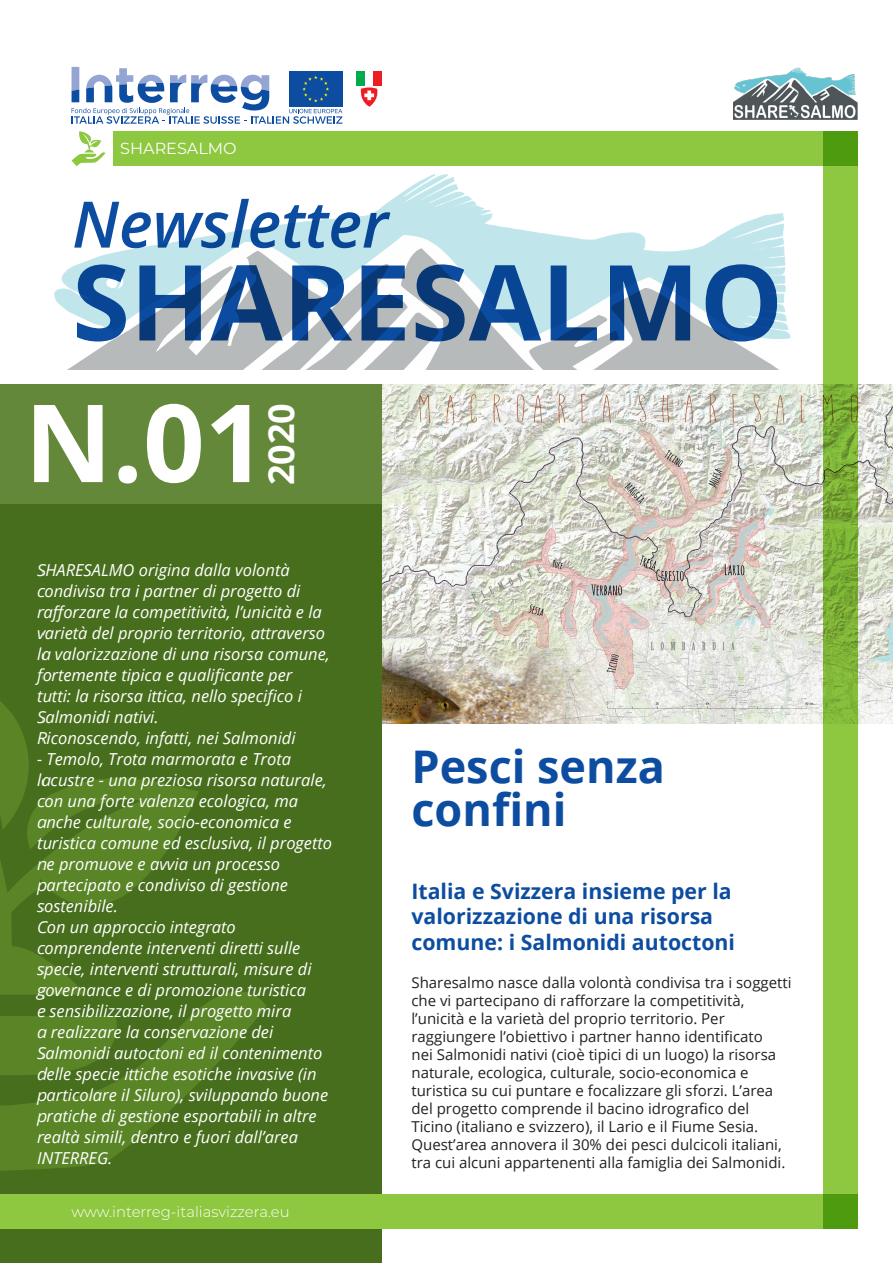
<style>
.page{position:relative;width:893px;height:1263px;background:#fff}
.page>*{position:absolute;margin:0;border:0;box-sizing:border-box;transform-origin:0 0}
.t1{font:700 108px "Open Sans";color:#fff}
.t2{font:700 105px "Open Sans";color:#0d4da1}
.t3{font:italic 600 64.2px "Open Sans";color:#0d4da1}
.TITOLO{font:700 45px/43.5px "Open Sans";color:#0d4da1}
.t4{font:700 36px "Open Sans";color:#fff}
.Sottotitolo{font:700 21.3px/25.5px "Open Sans";color:#0d4da1}
.editoriale_prima_pag{font:italic 16.5px/21px "Open Sans";color:#fff}
.t5{font:16.05px "Montserrat";color:#fff}
.NORMALE{font:15px/18px "Open Sans";color:#231f20}
.t6{font:300 14.85px "Montserrat";color:#fff}
</style>
<div class="page">
<img style="left:382px;top:384px;width:511px;height:340px">
<div style="left:0;top:405px;width:382px;height:858px;background:#476e1c"></div>
<div style="left:113px;top:131px;width:745px;height:35px;background:#8ec740"></div>
<div style="left:0;top:1194px;width:858px;height:35px;background:#8ec740"></div>
<svg style="left:823px;top:131px;width:35px;height:1097px;background:#83bc39"></svg>
<svg style="left:72px;top:67px;width:270px;height:57px"></svg>
<div style="left:356px;top:71px;width:9px;height:15px;background:#00ab4d"></div>
<div style="left:373px;top:71px;width:9px;height:15px;background:#ee1d23"></div>
<svg style="left:360px;top:87px;width:18px;height:20px"></svg>
<svg style="left:72px;top:131px;width:33px;height:35px"></svg>
<svg style="left:0;top:701px;width:266px;height:470px"></svg>
<div style="left:0;top:384px;width:382px;height:120px;background:#64883a"></div>
<img style="left:733px;top:67px;width:125px;height:52px">
<svg style="left:54px;top:292px;width:737px;height:78px"></svg>
<svg style="left:55px;top:175px;width:735px;height:172px"></svg>
<svg style="left:112px;top:235px;width:660px;height:135px"></svg>
<svg style="left:95px;top:275px;width:32px;height:21px"></svg>
<p class="t5" style="left:120px;top:138px;width:118px">SHARESALMO</p>
<p class="t3" style="left:72px;top:180px;width:317px">Newsletter</p>
<p class="t2" style="left:72px;top:228px;width:712px">SHARESALMO</p>
<p class="t1" style="left:24px;top:367px;width:243px">N.01</p>
<p class="t4" style="left:256px;top:485px;width:84px;rotate:-90deg">2020</p>
<p class="editoriale_prima_pag" style="left:37px;top:559px;width:294px">SHARESALMO origina dalla volontà condivisa tra i partner di progetto di rafforzare la competitività, l’unicità e la varietà del proprio territorio, attraverso la valorizzazione di una risorsa comune, fortemente tipica e qualificante per tutti: la risorsa ittica, nello specifico i Salmonidi nativi.</p>
<p class="editoriale_prima_pag" style="left:37px;top:727px;width:260px">Riconoscendo, infatti, nei Salmonidi</p>
<p class="editoriale_prima_pag" style="left:37px;top:748px;width:296px">- Temolo, Trota marmorata e Trota lacustre - una preziosa risorsa naturale, con una forte valenza ecologica, ma anche culturale, socio-economica e turistica comune ed esclusiva, il progetto ne promuove e avvia un processo partecipato e condiviso di gestione sostenibile.</p>
<p class="editoriale_prima_pag" style="left:37px;top:916px;width:293px">Con un approccio integrato comprendente interventi diretti sulle specie, interventi strutturali, misure di governance e di promozione turistica<br>e sensibilizzazione, il progetto mira<br>a realizzare la conservazione dei Salmonidi autoctoni ed il contenimento delle specie ittiche esotiche invasive (in particolare il Siluro), sviluppando buone pratiche di gestione esportabili in altre realtà simili, dentro e fuori dall’area INTERREG.</p>
<p class="t6" style="left:71px;top:1202px;width:220px">www.interreg-italiasvizzera.eu</p>
<p class="TITOLO" style="left:411px;top:744px;width:255px">Pesci senza confini</p>
<p class="Sottotitolo" style="left:411px;top:878px;width:325px">Italia e Svizzera insieme per la valorizzazione di una risorsa comune: i Salmonidi autoctoni</p>
<p class="NORMALE" style="left:411px;top:973px;width:382px">Sharesalmo nasce dalla volontà condivisa tra i soggetti che vi partecipano di rafforzare la competitività, l’unicità e la varietà del proprio territorio. Per raggiungere l’obiettivo i partner hanno identificato<br>nei Salmonidi nativi (cioè tipici di un luogo) la risorsa naturale, ecologica, culturale, socio-economica e turistica su cui puntare e focalizzare gli sforzi. L’area del progetto comprende il bacino idrografico del Ticino (italiano e svizzero), il Lario e il Fiume Sesia.<br>Quest’area annovera il 30% dei pesci dulcicoli italiani, tra cui alcuni appartenenti alla famiglia dei Salmonidi.</p>
</div>
